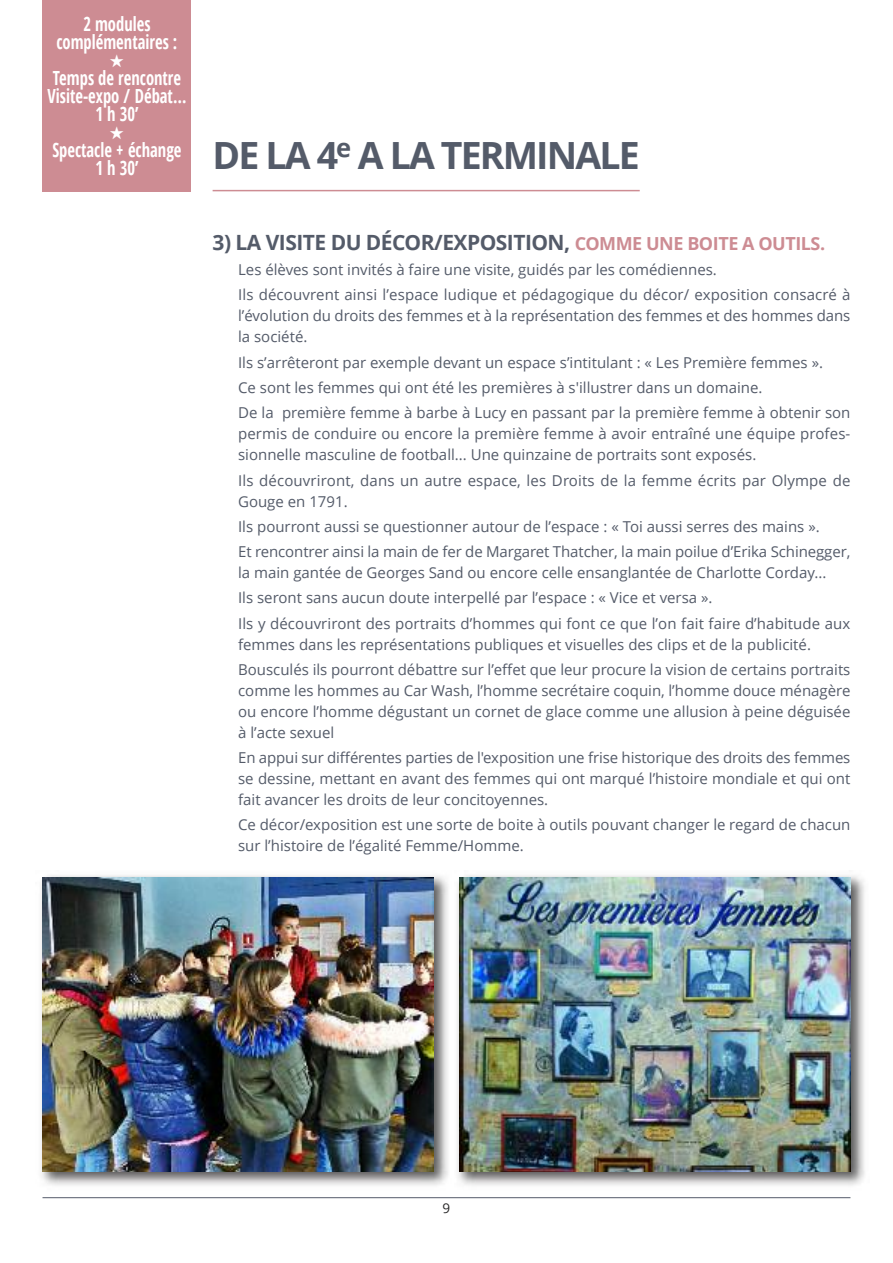
<style>
.page{position:relative;width:893px;height:1263px;background:#fff}
.page>*{position:absolute;margin:0;border:0;box-sizing:border-box;transform-origin:0 0}
.t1{font:700 37.5px "Open Sans";letter-spacing:-.05em;color:#545b69}
.t2{font:700 21px "Open Sans";letter-spacing:-.025em;color:#545b69}
.t3{font:700 condensed 19.5px/18px "Open Sans";color:#fff;text-align:center;scale:.85 1}
.t4{font:15px/21px "Open Sans";color:#545b69}
.t5{font:13.5px "Open Sans";color:#272627}
.s1{font-size:18px;color:#cd8c93}
</style>
<div class="page">
<hr style="left:43px;top:1197px;width:807px;height:1px;background:#545b69">
<hr style="left:213px;top:190px;width:427px;height:1px;background:#cd8c93">
<div style="left:43px;top:0;width:148px;height:191px;background:#cd8c93"></div>
<img style="left:41px;top:875px;width:824px;height:311px">
<img style="left:43px;top:878px;width:391px;height:294px">
<img style="left:453px;top:875px;width:1px;height:311px">
<img style="left:459px;top:878px;width:391px;height:294px">
<h3 class="t3" style="left:56px;top:14px;width:144px">2 modules complémentaires :</h3>
<h3 class="t3" style="left:47px;top:68px;width:165px">Temps de rencontre<br>Visite-expo / Débat…<br>1 h 30’</h3>
<h3 class="t3" style="left:52px;top:140px;width:154px">Spectacle + échange<br>1 h 30’</h3>
<h1 class="t1" style="left:213px;top:129px;width:429px">DE LA 4<sup>e</sup> A LA TERMINALE</h1>
<h2 class="t2" style="left:213px;top:227px;width:614px">3) LA VISITE DU DÉCOR/EXPOSITION, <span class="s1">COMME UNE BOITE A OUTILS.</span></h2>
<p class="t4" style="left:238px;top:257px;width:614px;line-height:25.2px">Les élèves sont invités à faire une visite, guidés par les comédiennes.<br>Ils découvrent ainsi l’espace ludique et pédagogique du décor/ exposition consacré à</p>
<p class="t4" style="left:238px;top:305px;width:614px">l’évolution du droits des femmes et à la représentation des femmes et des hommes dans la société.</p>
<p class="t4" style="left:238px;top:349px;width:614px;line-height:25.2px">Ils s’arrêteront par exemple devant un espace s’intitulant : « Les Première femmes ».<br>Ce sont les femmes qui ont été les premières à s'illustrer dans un domaine.<br>De la première femme à barbe à Lucy en passant par la première femme à obtenir son</p>
<p class="t4" style="left:238px;top:423px;width:614px">permis de conduire ou encore la première femme à avoir entraîné une équipe profes&shy;sionnelle masculine de football... Une quinzaine de portraits sont exposés.</p>
<p class="t4" style="left:238px;top:469px;width:614px">Ils découvriront, dans un autre espace, les Droits de la femme écrits par Olympe de<br>Gouge en 1791.</p>
<p class="t4" style="left:238px;top:513px;width:614px;line-height:25.2px">Ils pourront aussi se questionner autour de l’espace : « Toi aussi serres des mains ».<br>Et rencontrer ainsi la main de fer de Margaret Thatcher, la main poilue d’Erika Schinegger,</p>
<p class="t4" style="left:238px;top:560px;width:614px;line-height:25.2px">la main gantée de Georges Sand ou encore celle ensanglantée de Charlotte Corday...<br>Ils seront sans aucun doute interpellé par l’espace : « Vice et versa ».<br>Ils y découvriront des portraits d’hommes qui font ce que l’on fait faire d’habitude aux</p>
<p class="t4" style="left:238px;top:631px;width:614px;line-height:25.2px">femmes dans les représentations publiques et visuelles des clips et de la publicité.<br>Bousculés ils pourront débattre sur l’effet que leur procure la vision de certains portraits</p>
<p class="t4" style="left:238px;top:679px;width:614px;text-align:justify">comme les hommes au Car Wash, l’homme secrétaire coquin, l’homme douce ménagère ou encore l’homme dégustant un cornet de glace comme une allusion à peine déguisée à l’acte sexuel</p>
<p class="t4" style="left:238px;top:747px;width:614px;text-align:justify">En appui sur différentes parties de l'exposition une frise historique des droits des femmes se dessine, mettant en avant des femmes qui ont marqué l’histoire mondiale et qui ont fait avancer les droits de leur concitoyennes.</p>
<p class="t4" style="left:238px;top:814px;width:614px">Ce décor/exposition est une sorte de boite à outils pouvant changer le regard de chacun sur l’histoire de l’égalité Femme/Homme.</p>
<p class="t5" style="left:443px;top:1198px;width:9px">9</p>
</div>
